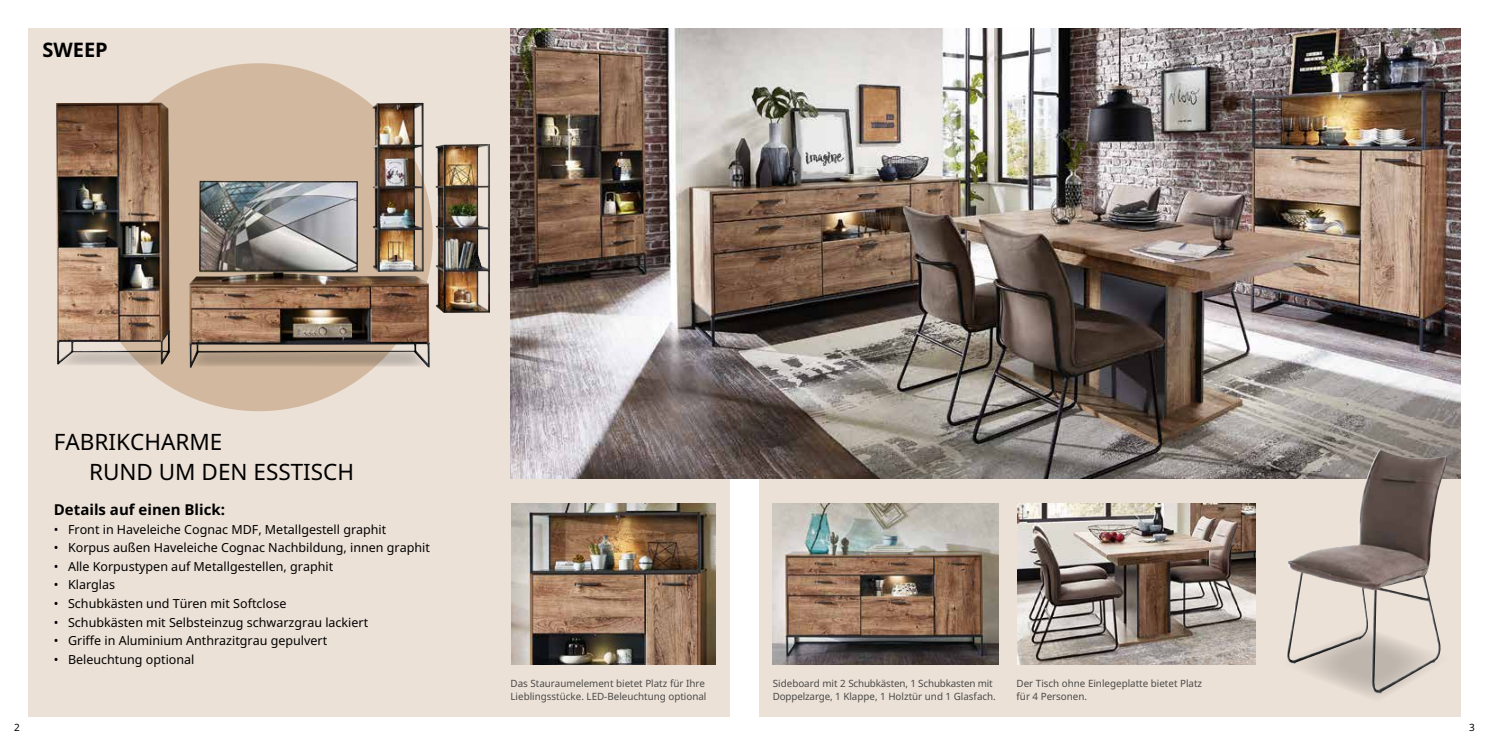
<style>
.page{position:relative;width:1489px;height:745px;background:#fff}
.page>*{position:absolute;margin:0;border:0;box-sizing:border-box;transform-origin:0 0}
.t1{font:22.5px/30px "Noto Sans";color:#000}
.t2{font:700 20px "Noto Sans";color:#000}
.t3{font:700 15px "Noto Sans";color:#000}
.t4{font:12.5px "Noto Sans";color:#000}
.t5{font:10px/13.8px "Noto Sans";color:#494948}
.t6{font:10px "Noto Sans";color:#000}
</style>
<div class="page">
<div style="left:758px;top:28px;width:702px;height:688px;background:#ece1d7"></div>
<div style="left:28px;top:28px;width:702px;height:688px;background:#ece1d7"></div>
<div style="left:85px;top:63px;width:348px;height:348px;background:#d2b89e;border-radius:50%"></div>
<img style="left:56px;top:103px;width:434px;height:264px">
<img style="left:510px;top:28px;width:950px;height:450px">
<img style="left:1283px;top:449px;width:164px;height:178px">
<svg style="left:1286px;top:627px;width:155px;height:71px"></svg>
<svg style="left:57px;top:350px;width:112px;height:15px;background:#b6aa9e"></svg>
<svg style="left:190px;top:349px;width:239px;height:17px;background:#aa9886"></svg>
<img style="left:1017px;top:503px;width:238px;height:161px">
<img style="left:511px;top:503px;width:204px;height:161px">
<img style="left:772px;top:503px;width:226px;height:161px">
<h2 class="t2" style="left:43px;top:35px;width:67px">SWEEP</h2>
<h1 class="t1" style="left:89px;top:427px;width:267px;text-indent:-35px">FABRIKCHARME<br>RUND UM DEN ESSTISCH</h1>
<p class="t3" style="left:54px;top:499px;width:173px">Details auf einen Blick:</p>
<p class="t4" style="left:54px;top:520px;width:334px">• Front in Haveleiche Cognac MDF, Metallgestell graphit</p>
<p class="t4" style="left:54px;top:538px;width:377px">• Korpus außen Haveleiche Cognac Nachbildung, innen graphit</p>
<p class="t4" style="left:54px;top:557px;width:281px">• Alle Korpustypen auf Metallgestellen, graphit</p>
<p class="t4" style="left:54px;top:575px;width:63px">• Klarglas</p>
<p class="t4" style="left:54px;top:594px;width:234px">• Schubkästen und Türen mit Softclose</p>
<p class="t4" style="left:54px;top:612px;width:316px">• Schubkästen mit Selbsteinzug schwarzgrau lackiert</p>
<p class="t4" style="left:54px;top:631px;width:275px">• Griffe in Aluminium Anthrazitgrau gepulvert</p>
<p class="t4" style="left:54px;top:650px;width:142px">• Beleuchtung optional</p>
<p class="t5" style="left:510px;top:675px;width:197px">Das Stauraumelement bietet Platz für Ihre<br>Lieblingsstücke. LED-Beleuchtung optional</p>
<p class="t5" style="left:772px;top:675px;width:224px">Sideboard mit 2 Schubkästen, 1 Schubkasten mit<br>Doppelzarge, 1 Klappe, 1 Holztür und 1 Glasfach.</p>
<p class="t5" style="left:1016px;top:675px;width:187px">Der Tisch ohne Einlegeplatte bietet Platz für 4 Personen.</p>
<p class="t6" style="left:14px;top:719px;width:7px">2</p>
<p class="t6" style="left:1468px;top:719px;width:7px">3</p>
</div>
